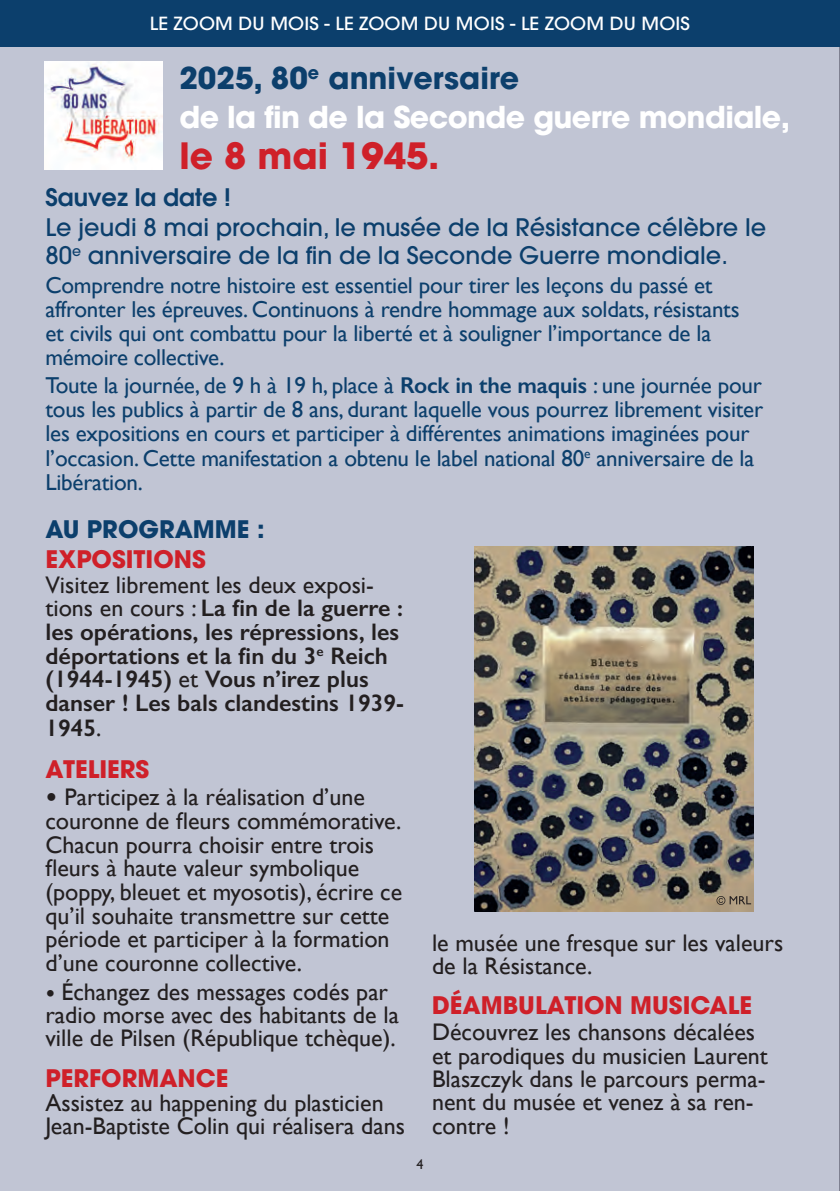
<style>
.page{position:relative;width:840px;height:1191px;background:#fff}
.page>*{position:absolute;margin:0;border:0;box-sizing:border-box;transform-origin:0 0}
.t1{font:700 36px "Avant Garde";color:#cf2029}
.t2{font:700 30px/39px "Avant Garde";letter-spacing:-.02em;color:#fff}
.t3{font:24px/23.6px "Gill Sans";color:#231f20}
.t4{font:600 24px/23.8px "Gill Sans";color:#231f20}
.t5{font:500 24px/28.2px "Avant Garde";color:#0c3f6c}
.t6{font:700 24px "Avant Garde";color:#cf2029}
.t7{font:600 24px "Avant Garde CE";color:#0c3f6c}
.t8{font:700 24px "Avant Garde";color:#0c3f6c}
.t9{font:23px/24.2px "Gill Sans";letter-spacing:-.01em;color:#0c3f6c}
.t10{font:500 18px "Avant Garde";letter-spacing:.01em;color:#fff;scale:1.05 1}
.t11{font:14px "Gill Sans";color:#231f20}
.s1{color:#0c3f6c}
.s2{font-stretch:condensed}
.s3{font-weight:600}
.s4{font-weight:400}
.s5{font-weight:700}
.s6{font-weight:700;font-size:20px}
</style>
<div class="page">
<hr style="left:839px;top:40px;width:1px;height:1151px;background:#231f20">
<div style="left:0;top:40px;width:839px;height:1151px;background:#c1c5d4"></div>
<hr style="left:839px;top:0;width:1px;height:47px;background:#231f20">
<div style="left:0;top:0;width:839px;height:47px;background:#0c3f6c"></div>
<img style="left:45px;top:61px;width:117px;height:109px">
<img style="left:474px;top:546px;width:279px;height:365px">
<svg style="left:716px;top:896px;width:34px;height:9px"></svg>
<p class="t10" style="left:150px;top:13px;width:515px">LE ZOOM DU MOIS - LE ZOOM DU MOIS - LE ZOOM DU MOIS</p>
<p class="t2" style="left:179px;top:58px;width:612px"><span class="s1">2025, 80</span><sup>e</sup> <span class="s1">anniversaire<br></span>de la fin de la Seconde guerre mondiale,</p>
<h1 class="t1" style="left:179px;top:132px;width:261px">le 8 mai 1945.</h1>
<p class="t7" style="left:45px;top:182px;width:187px">Sauvez la date !</p>
<p class="t5" style="left:45px;top:213px;width:721px">Le jeudi 8 mai prochain, le musée de la Résistance célèbre le<br>80<sup>e</sup> anniversaire de la fin de la Seconde Guerre mondiale<span class="s2">.</span></p>
<p class="t9" style="left:45px;top:272px;width:695px">Comprendre notre histoire est essentiel pour tirer les leçons du passé et affronter les épreuves. Continuons à rendre hommage aux soldats, résistants et civils qui ont combattu pour la liberté et à souligner l’importance de la mémoire collective.</p>
<p class="t9" style="left:45px;top:373px;width:719px">Toute la journée, de 9 h à 19 h, place à <span class="s3">Rock in the maquis</span> : une journée pour tous les publics à partir de 8 ans, durant laquelle vous pourrez librement visiter les expositions en cours et participer à différentes animations imaginées pour l’occasion. Cette manifestation a obtenu le label national 80<sup>e</sup> anniversaire de la Libération.</p>
<p class="t8" style="left:45px;top:513px;width:220px">AU PROGRAMME :</p>
<p class="t6" style="left:45px;top:543px;width:162px">EXPOSITIONS</p>
<p class="t4" style="left:45px;top:572px;width:360px"><span class="s4">Visitez librement les deux exposi&shy;tions en cours :</span> La fin de la guerre : les opérations, les répressions, les déportations et la fin du 3<sup>e</sup> Reich (1944-1945) <span class="s4">et</span> Vous n’irez plus danser ! Les bals clandestins 1939-<br>1945<span class="s4">.</span></p>
<p class="t6" style="left:45px;top:754px;width:105px">ATELIERS</p>
<p class="t3" style="left:45px;top:785px;width:358px"><span class="s5">•</span> Participez à la réalisation d’une couronne de fleurs commémorative.<br>Chacun pourra choisir entre trois fleurs à haute valeur symbolique (poppy, bleuet et myosotis), écrire ce qu’il souhaite transmettre sur cette période et participer à la formation d’une couronne collective.</p>
<p class="t3" style="left:45px;top:980px;width:355px"><span class="s6">•</span> Échangez des messages codés par radio morse avec des habitants de la ville de Pilsen (République tchèque).</p>
<p class="t6" style="left:45px;top:1062px;width:184px">PERFORMANCE</p>
<p class="t3" style="left:45px;top:1090px;width:361px">Assistez au happening du plasticien<br>Jean-Baptiste Colin qui réalisera dans</p>
<p class="t3" style="left:432px;top:931px;width:353px">le musée une fresque sur les valeurs de la Résistance.</p>
<p class="t6" style="left:432px;top:989px;width:321px">DÉAMBULATION MUSICALE</p>
<p class="t3" style="left:432px;top:1020px;width:337px">Découvrez les chansons décalées et parodiques du musicien Laurent<br>Blaszczyk dans le parcours perma&shy;nent du musée et venez à sa ren&shy;contre !</p>
<p class="t11" style="left:416px;top:1156px;width:8px">4</p>
</div>
